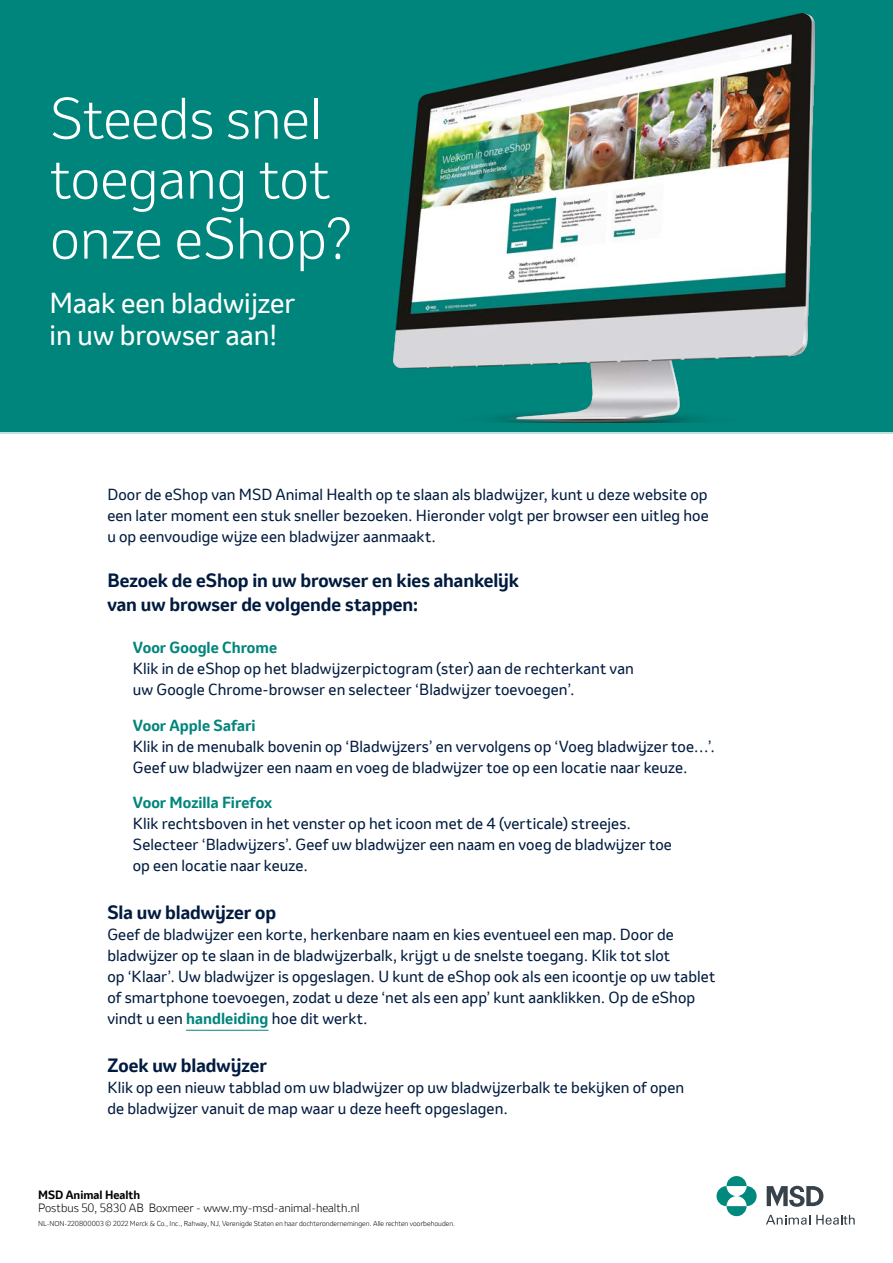
<style>
.page{position:relative;width:893px;height:1263px;background:#fff}
.page>*{position:absolute;margin:0;border:0;box-sizing:border-box;transform-origin:0 0}
.t1{font:300 54px/60px "Invention";color:#fff}
.t2{font:27px/32.4px "Invention";color:#fff}
.t3{font:700 18px/24px "Invention";letter-spacing:-.005em;color:#001b3f}
.t4{font:15px/21px "Invention";letter-spacing:.005em;color:#001b3f}
.t5{font:700 15px "Invention";letter-spacing:.005em;color:#00857c}
.t6{font:300 11.25px "Invention";color:#000}
.t7{font:700 11.25px "Invention";color:#000}
.t8{font:300 6.75px "Invention";color:#000}
.s1{font-weight:700;color:#00857c}
</style>
<div class="page">
<div style="left:0;top:0;width:893px;height:434px;background:#00857c"></div>
<img style="left:393px;top:14px;width:421px;height:408px">
<svg style="left:716px;top:1176px;width:41px;height:40px"></svg>
<svg style="left:767px;top:1186px;width:56px;height:21px"></svg>
<svg style="left:816px;top:1215px;width:39px;height:10px"></svg>
<svg style="left:766px;top:1215px;width:44px;height:10px"></svg>
<hr style="left:186px;top:1030px;width:82px;height:1px;background:#00857c">
<h1 class="t1" style="left:50px;top:88px;width:304px">Steeds snel toegang tot onze eShop?</h1>
<h2 class="t2" style="left:50px;top:286px;width:247px">Maak een bladwijzer in uw browser aan!</h2>
<p class="t4" style="left:107px;top:484px;width:603px;text-align:justify">Door de eShop van MSD Animal Health op te slaan als bladwijzer, kunt u deze website op een later moment een stuk sneller bezoeken. Hieronder volgt per browser een uitleg hoe u op eenvoudige wijze een bladwijzer aanmaakt.</p>
<p class="t3" style="left:107px;top:569px;width:413px">Bezoek de eShop in uw browser en kies ahankelijk van uw browser de volgende stappen:</p>
<p class="t5" style="left:133px;top:637px;width:146px">Voor Google Chrome</p>
<p class="t4" style="left:133px;top:658px;width:502px">Klik in de eShop op het bladwijzerpictogram (ster) aan de rechterkant van uw Google Chrome-browser en selecteer ‘Bladwijzer toevoegen’.</p>
<p class="t5" style="left:133px;top:714px;width:124px">Voor Apple Safari</p>
<p class="t4" style="left:133px;top:736px;width:584px">Klik in de menubalk bovenin op ‘Bladwijzers’ en vervolgens op ‘Voeg bladwijzer toe…’.<br>Geef uw bladwijzer een naam en voeg de bladwijzer toe op een locatie naar keuze.</p>
<p class="t5" style="left:133px;top:792px;width:141px">Voor Mozilla Firefox</p>
<p class="t4" style="left:133px;top:813px;width:541px">Klik rechtsboven in het venster op het icoon met de 4 (verticale) streejes.<br>Selecteer ‘Bladwijzers’. Geef uw bladwijzer een naam en voeg de bladwijzer toe op een locatie naar keuze.</p>
<p class="t3" style="left:107px;top:901px;width:170px">Sla uw bladwijzer op</p>
<p class="t4" style="left:107px;top:924px;width:610px">Geef de bladwijzer een korte, herkenbare naam en kies eventueel een map. Door de bladwijzer op te slaan in de bladwijzerbalk, krijgt u de snelste toegang. Klik tot slot<br>op ‘Klaar’. Uw bladwijzer is opgeslagen. U kunt de eShop ook als een icoontje op uw tablet of smartphone toevoegen, zodat u deze ‘net als een app’ kunt aanklikken. Op de eShop vindt u een <span class="s1">handleiding</span> hoe dit werkt.</p>
<p class="t3" style="left:107px;top:1054px;width:161px">Zoek uw bladwijzer</p>
<p class="t4" style="left:107px;top:1077px;width:578px">Klik op een nieuw tabblad om uw bladwijzer op uw bladwijzerbalk te bekijken of open de bladwijzer vanuit de map waar u deze heeft opgeslagen.</p>
<p class="t7" style="left:38px;top:1186px;width:103px">MSD Animal Health</p>
<p class="t6" style="left:38px;top:1200px;width:323px">Postbus 50, 5830 AB Boxmeer - www.my-msd-animal-health.nl</p>
<p class="t8" style="left:38px;top:1218px;width:418px">NL-NON-220800003 © 2022 Merck &amp; Co., Inc., Rahway, NJ, Verenigde Staten en haar dochterondernemingen. Alle rechten voorbehouden.</p>
</div>
